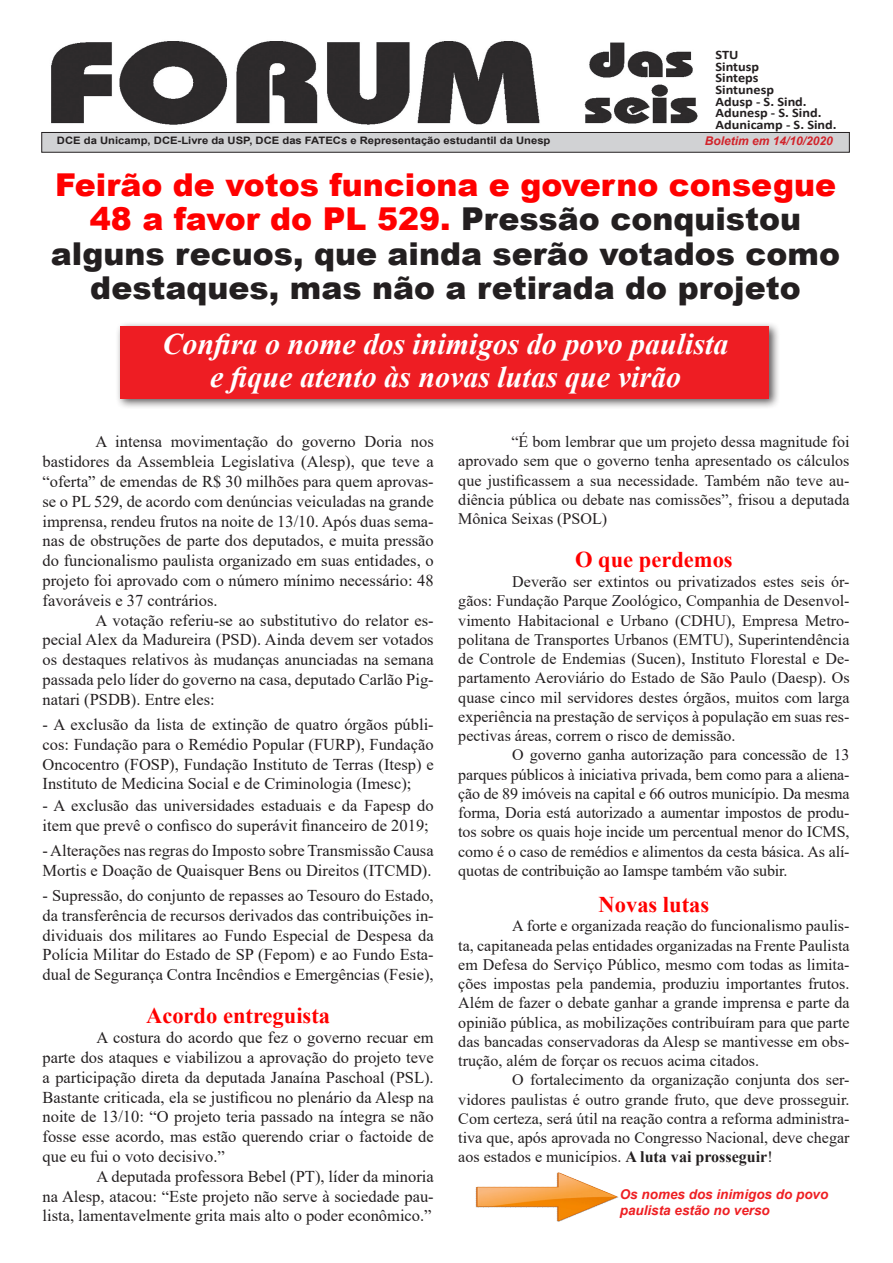
<style>
.page{position:relative;width:893px;height:1263px;background:#fff}
.page>*{position:absolute;margin:0;border:0;box-sizing:border-box;transform-origin:0 0}
.t1{font:900 31.5px/34.5px "Arial";color:#231f20;text-align:center}
.t2{font:italic 700 30px "Times New Roman";color:#fff}
.t3{font:700 22.5px "Times New Roman";color:#f00}
.t4{font:16.5px/19.8px "Times New Roman";color:#231f20;text-align:justify}
.t5{font:16.05px/19.2px "Times New Roman";color:#231f20;text-align:justify}
.t6{font:italic 700 13.5px/16.2px "Arial";color:#ee1f23}
.t7{font:700 13.05px "Calibri";color:#231f20;scale:1.1 1}
.t8{font:italic 700 12px "Arial";color:#d1232a}
.t9{font:700 10.2px "Arial";color:#231f20;scale:1.1 1}
.s1{color:#f00}
.s2{font-weight:700}
</style>
<div class="page">
<div style="left:115px;top:321px;width:665px;height:89px;background:#231f20;opacity:.75"></div>
<div style="left:120px;top:327px;width:649px;height:72px;background:#ee1d23"></div>
<img style="left:51px;top:41px;width:647px;height:84px">
<div style="left:42px;top:132px;width:807px;height:20px;background:#d1d2d4"></div>
<div style="left:42px;top:132px;width:807px;height:20px;border:1px solid #231f20"></div>
<img style="left:475px;top:1172px;width:144px;height:50px">
<p class="t7" style="left:716px;top:46px;width:22px">STU</p>
<p class="t7" style="left:716px;top:57px;width:41px">Sintusp</p>
<p class="t7" style="left:716px;top:69px;width:41px">Sinteps</p>
<p class="t7" style="left:716px;top:80px;width:55px">Sintunesp</p>
<p class="t7" style="left:716px;top:92px;width:84px">Adusp - S. Sind.</p>
<p class="t7" style="left:716px;top:104px;width:98px">Adunesp - S. Sind.</p>
<p class="t7" style="left:716px;top:115px;width:112px">Adunicamp - S. Sind.</p>
<p class="t9" style="left:57px;top:133px;width:450px">DCE da Unicamp, DCE-Livre da USP, DCE das FATECs e Representação estudantil da Unesp</p>
<p class="t8" style="left:705px;top:133px;width:130px">Boletim em 14/10/2020</p>
<p class="t1" style="left:51px;top:166px;width:791px"><span class="s1">Feirão de votos funciona e governo consegue 48 a favor do PL 529.</span> Pressão conquistou alguns recuos, que ainda serão votados como destaques, mas não a retirada do projeto</p>
<p class="t2" style="left:163px;top:323px;width:567px">Confira o nome dos inimigos do povo paulista</p>
<p class="t2" style="left:210px;top:356px;width:472px">e fique atento às novas lutas que virão</p>
<p class="t5" style="left:458px;top:431px;width:393px;text-indent:53px">“É bom lembrar que um projeto dessa magnitude foi aprovado sem que o governo tenha apresentado os cálculos que justificassem a sua necessidade. Também não teve au&shy;diência pública ou debate nas comissões”, frisou a deputada Mônica Seixas (PSOL)</p>
<p class="t3" style="left:575px;top:543px;width:159px">O que perdemos</p>
<p class="t5" style="left:458px;top:572px;width:393px;text-indent:54px">Deverão ser extintos ou privatizados estes seis ór&shy;gãos: Fundação Parque Zoológico, Companhia de Desenvol&shy;vimento Habitacional e Urbano (CDHU), Empresa Metro&shy;politana de Transportes Urbanos (EMTU), Superintendência de Controle de Endemias (Sucen), Instituto Florestal e De&shy;partamento Aeroviário do Estado de São Paulo (Daesp). Os quase cinco mil servidores destes órgãos, muitos com larga experiência na prestação de serviços à população em suas res&shy;pectivas áreas, correm o risco de demissão.</p>
<p class="t5" style="left:458px;top:745px;width:393px;text-indent:54px">O governo ganha autorização para concessão de 13 parques públicos à iniciativa privada, bem como para a aliena&shy;ção de 89 imóveis na capital e 66 outros município. Da mesma forma, Doria está autorizado a aumentar impostos de produ&shy;tos sobre os quais hoje incide um percentual menor do ICMS, como é o caso de remédios e alimentos da cesta básica. As alí&shy;quotas de contribuição ao Iamspe também vão subir.</p>
<p class="t3" style="left:599px;top:888px;width:112px">Novas lutas</p>
<p class="t5" style="left:458px;top:916px;width:393px;text-indent:54px">A forte e organizada reação do funcionalismo paulis&shy;ta, capitaneada pelas entidades organizadas na Frente Paulista em Defesa do Serviço Público, mesmo com todas as limita&shy;ções impostas pela pandemia, produziu importantes frutos.<br>Além de fazer o debate ganhar a grande imprensa e parte da opinião pública, as mobilizações contribuíram para que parte das bancadas conservadoras da Alesp se mantivesse em obs&shy;trução, além de forçar os recuos acima citados.</p>
<p class="t5" style="left:458px;top:1070px;width:393px;text-indent:54px">O fortalecimento da organização conjunta dos ser&shy;vidores paulistas é outro grande fruto, que deve prosseguir.<br>Com certeza, será útil na reação contra a reforma administra&shy;tiva que, após aprovada no Congresso Nacional, deve chegar aos estados e municípios. <span class="s2">A luta vai prosseguir</span>!</p>
<p class="t4" style="left:43px;top:431px;width:393px;text-indent:53px">A intensa movimentação do governo Doria nos bastidores da Assembleia Legislativa (Alesp), que teve a “oferta” de emendas de R$ 30 milhões para quem aprovas&shy;se o PL 529, de acordo com denúncias veiculadas na grande imprensa, rendeu frutos na noite de 13/10. Após duas sema&shy;nas de obstruções de parte dos deputados, e muita pressão do funcionalismo paulista organizado em suas entidades, o projeto foi aprovado com o número mínimo necessário: 48 favoráveis e 37 contrários.</p>
<p class="t4" style="left:43px;top:610px;width:393px;text-indent:53px">A votação referiu-se ao substitutivo do relator es&shy;pecial Alex da Madureira (PSD). Ainda devem ser votados os destaques relativos às mudanças anunciadas na semana passada pelo líder do governo na casa, deputado Carlão Pig&shy;natari (PSDB). Entre eles:</p>
<p class="t4" style="left:43px;top:714px;width:393px">- A exclusão da lista de extinção de quatro órgãos públi&shy;cos: Fundação para o Remédio Popular (FURP), Fundação Oncocentro (FOSP), Fundação Instituto de Terras (Itesp) e Instituto de Medicina Social e de Criminologia (Imesc);</p>
<p class="t4" style="left:43px;top:795px;width:393px">- A exclusão das universidades estaduais e da Fapesp do item que prevê o confisco do superávit financeiro de 2019;</p>
<p class="t4" style="left:43px;top:840px;width:393px">- Alterações nas regras do Imposto sobre Transmissão Causa<br>Mortis e Doação de Quaisquer Bens ou Direitos (ITCMD).</p>
<p class="t4" style="left:43px;top:885px;width:393px">- Supressão, do conjunto de repasses ao Tesouro do Estado, da transferência de recursos derivados das contribuições in&shy;dividuais dos militares ao Fundo Especial de Despesa da Polícia Militar do Estado de SP (Fepom) e ao Fundo Esta&shy;dual de Segurança Contra Incêndios e Emergências (Fesie),</p>
<p class="t3" style="left:146px;top:1000px;width:185px">Acordo entreguista</p>
<p class="t4" style="left:43px;top:1027px;width:393px;text-indent:54px">A costura do acordo que fez o governo recuar em parte dos ataques e viabilizou a aprovação do projeto teve a participação direta da deputada Janaína Paschoal (PSL).<br>Bastante criticada, ela se justificou no plenário da Alesp na noite de 13/10: “O projeto teria passado na íntegra se não fosse esse acordo, mas estão querendo criar o factoide de que eu fui o voto decisivo.”</p>
<p class="t4" style="left:43px;top:1166px;width:393px;text-indent:54px">A deputada professora Bebel (PT), líder da minoria na Alesp, atacou: “Este projeto não serve à sociedade pau&shy;lista, lamentavelmente grita mais alto o poder econômico.”</p>
<p class="t6" style="left:620px;top:1186px;width:210px">Os nomes dos inimigos do povo paulista estão no verso</p>
</div>
